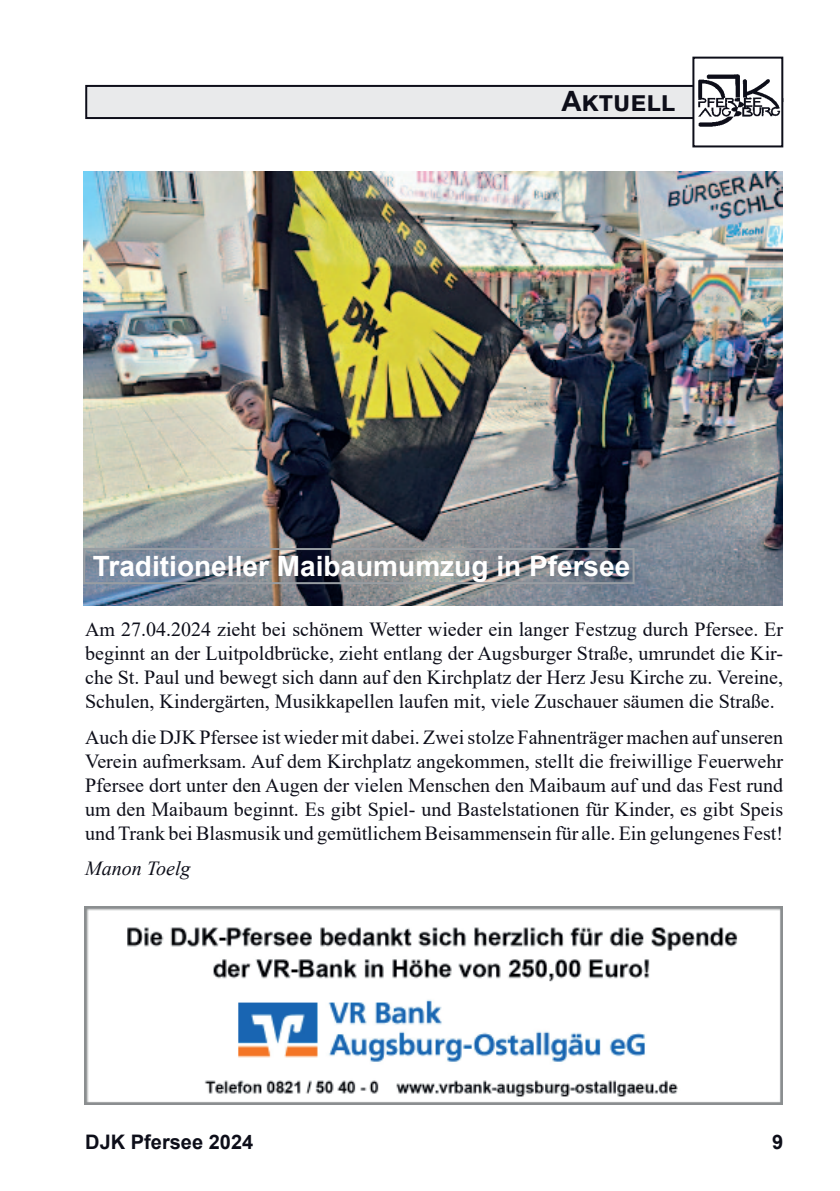
<style>
.page{position:relative;width:840px;height:1191px;background:#fff}
.page>*{position:absolute;margin:0;border:0;box-sizing:border-box;transform-origin:0 0}
.t1{font:700 28px "Arial";color:#fff}
.t2{font:700 28px "Arial";color:#0d0e19}
.t3{font:20px/24px "Times New Roman";color:#0d0e19;text-align:justify}
.t4{font:700 20px "Arial";color:#0d0e19}
.t5{font:italic 20px "Times New Roman";color:#0d0e19}
</style>
<div class="page">
<div style="left:86px;top:86px;width:611px;height:32px;background:#e9eaeb"></div>
<div style="left:85px;top:85px;width:613px;height:34px;border:2px solid #0d0e19"></div>
<div style="left:692px;top:57px;width:90px;height:90px;border:2px solid #0d0e19"></div>
<img style="left:692px;top:73px;width:90px;height:58px">
<img style="left:83px;top:172px;width:699px;height:433px">
<img style="left:84px;top:906px;width:698px;height:198px">
<div style="left:83px;top:548px;width:551px;height:36px;border:2px solid #989da2"></div>
<h1 class="t2" style="left:561px;top:82px;width:116px">Aktuell</h1>
<h1 class="t1" style="left:93px;top:547px;width:538px">Traditioneller Maibaumumzug in Pfersee</h1>
<p class="t3" style="left:85px;top:617px;width:699px">Am 27.04.2024 zieht bei schönem Wetter wieder ein langer Festzug durch Pfersee. Er beginnt an der Luitpoldbrücke, zieht entlang der Augsburger Straße, umrundet die Kir&shy;che St. Paul und bewegt sich dann auf den Kirchplatz der Herz Jesu Kirche zu. Vereine, Schulen, Kindergärten, Musikkapellen laufen mit, viele Zuschauer säumen die Straße.</p>
<p class="t3" style="left:85px;top:724px;width:699px">Auch die DJK Pfersee ist wieder mit dabei. Zwei stolze Fahnenträger machen auf unseren Verein aufmerksam. Auf dem Kirchplatz angekommen, stellt die freiwillige Feuerwehr Pfersee dort unter den Augen der vielen Menschen den Maibaum auf und das Fest rund um den Maibaum beginnt. Es gibt Spiel- und Bastelstationen für Kinder, es gibt Speis und Trank bei Blasmusik und gemütlichem Beisammensein für alle. Ein gelungenes Fest!</p>
<p class="t5" style="left:85px;top:854px;width:107px">Manon Toelg</p>
<p class="t4" style="left:85px;top:1127px;width:169px">DJK Pfersee 2024</p>
<p class="t4" style="left:771px;top:1127px;width:13px">9</p>
</div>
